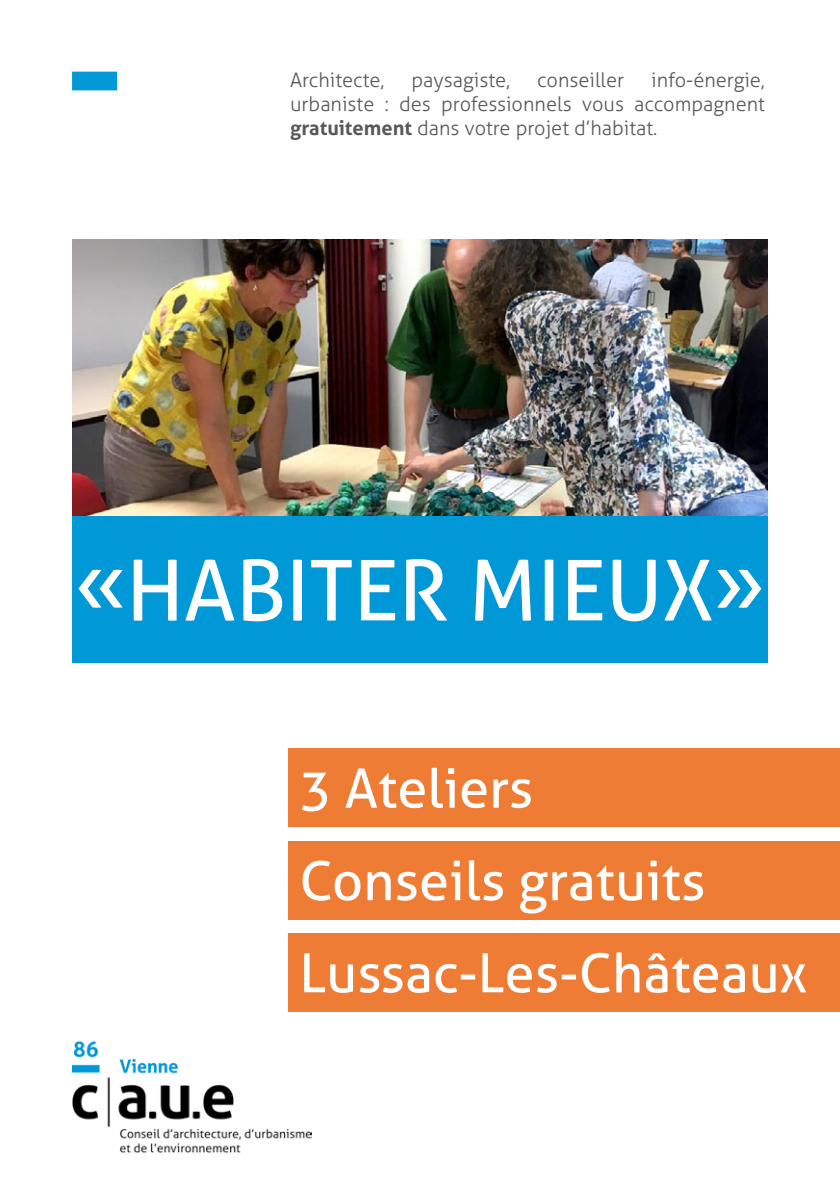
<style>
.page{position:relative;width:840px;height:1191px;background:#fff}
.page>*{position:absolute;margin:0;border:0;box-sizing:border-box;transform-origin:0 0}
.t1{font:84px "Aller";color:#fff}
.t2{font:60px "cauetest 3";color:#0098d7}
.t3{font:54px/92.4px "Aller";color:#fff}
.t4{font:300 20px/24px "Aller";color:#58585a;text-align:justify}
.s1{font-weight:700}
</style>
<div class="page">
<div style="left:72px;top:516px;width:695px;height:146px;background:#0098d7"></div>
<img style="left:72px;top:240px;width:695px;height:275px">
<img style="left:72px;top:1040px;width:239px;height:113px">
<div style="left:288px;top:748px;width:551px;height:79px;background:#ee7c34"></div>
<div style="left:288px;top:840px;width:551px;height:79px;background:#ee7c34"></div>
<div style="left:288px;top:933px;width:551px;height:78px;background:#ee7c34"></div>
<h2 class="t2" style="left:72px;top:35px;width:61px">_</h2>
<p class="t4" style="left:290px;top:68px;width:476px;text-indent:361px">info-énergie, urbaniste : des professionnels vous accompagnent <span class="s1">gratuitement</span> dans votre projet d’habitat.</p>
<p class="t4" style="left:290px;top:68px;width:96px">Architecte,</p>
<p class="t4" style="left:411px;top:68px;width:100px">paysagiste,</p>
<p class="t4" style="left:537px;top:68px;width:88px">conseiller</p>
<h1 class="t1" style="left:74px;top:539px;width:692px">«Habiter mieux»</h1>
<h3 class="t3" style="left:299px;top:742px;width:509px">3 Ateliers<br>Conseils gratuits<br>Lussac-Les-Châteaux</h3>
</div>
